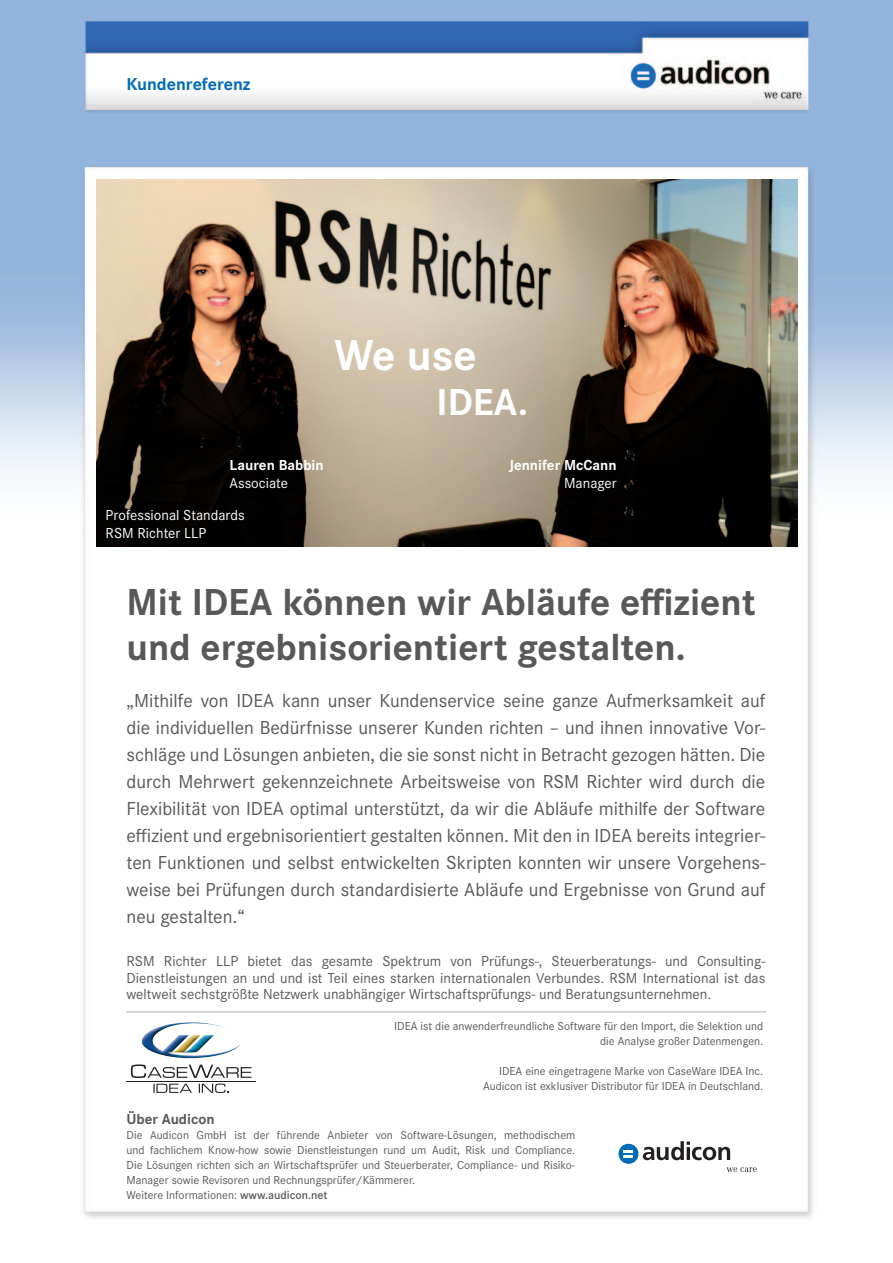
<style>
.page{position:relative;width:893px;height:1263px;background:#fff}
.page>*{position:absolute;margin:0;border:0;box-sizing:border-box;transform-origin:0 0}
.t1{font:700 45px "Corporate S";color:#fff}
.t2{font:700 39px/45px "Corporate S";color:#57585a}
.t3{font:700 39px "Corporate S";color:#fff}
.t4{font:19.5px/27px "Corporate S";color:#57585a;text-align:justify}
.t5{font:700 18px "Corporate S";color:#006bb6}
.t6{font:15px/16.5px "Corporate S";color:#57585a;text-align:justify}
.t7{font:15px/18px "Corporate S";color:#fff}
.t8{font:700 15px "Corporate S";color:#fff}
.t9{font:700 15px "Corporate S";color:#57585a}
.t10{font:12px/15px "Corporate S";color:#57585a;text-align:right}
.s1{font-weight:600}
</style>
<div class="page">
<img style="left:0;top:0;width:893px;height:1219px">
<svg style="left:131px;top:1064px;width:120px;height:29px"></svg>
<hr style="left:126px;top:1081px;width:130px;height:1px;background:#231f20">
<img style="left:140px;top:1021px;width:100px;height:39px">
<hr style="left:127px;top:1012px;width:639px;height:1px;background:#a8a9ad">
<div style="left:608px;top:1112px;width:185px;height:77px;background:#fff"></div>
<svg style="left:726px;top:1167px;width:31px;height:5px"></svg>
<svg style="left:643px;top:1141px;width:87px;height:19px"></svg>
<svg style="left:618px;top:1144px;width:20px;height:20px"></svg>
<svg style="left:624px;top:1150px;width:9px;height:7px"></svg>
<img style="left:97px;top:180px;width:700px;height:366px">
<p class="t5" style="left:126px;top:74px;width:126px">Kundenreferenz</p>
<h1 class="t1" style="left:334px;top:329px;width:144px">We use</h1>
<h2 class="t3" style="left:436px;top:380px;width:93px">IDEA.</h2>
<p class="t8" style="left:230px;top:456px;width:96px">Lauren Babbin</p>
<p class="t7" style="left:230px;top:474px;width:60px">Associate</p>
<p class="t7" style="left:106px;top:506px;width:141px">Professional Standards<br>RSM Richter LLP</p>
<p class="t8" style="left:509px;top:456px;width:109px">Jennifer McCann</p>
<p class="t7" style="left:564px;top:474px;width:54px">Manager</p>
<h2 class="t2" style="left:126px;top:581px;width:631px">Mit IDEA können wir Abläufe effizient und ergebnisorientiert gestalten.</h2>
<p class="t4" style="left:126px;top:687px;width:640px">„Mithilfe von IDEA kann unser Kundenservice seine ganze Aufmerksamkeit auf die individuellen Bedürfnisse unserer Kunden richten – und ihnen innovative Vor&shy;schläge und Lösungen anbieten, die sie sonst nicht in Betracht gezogen hätten. Die durch Mehrwert gekennzeichnete Arbeitsweise von RSM Richter wird durch die Flexibilität von IDEA optimal unterstützt, da wir die Abläufe mithilfe der Software effizient und ergebnisorientiert gestalten können. Mit den in IDEA bereits integrier&shy;ten Funktionen und selbst entwickelten Skripten konnten wir unsere Vorgehens&shy;weise bei Prüfungen durch standardisierte Abläufe und Ergebnisse von Grund auf neu gestalten.“</p>
<p class="t6" style="left:126px;top:953px;width:640px">RSM Richter LLP bietet das gesamte Spektrum von Prüfungs-, Steuerberatungs- und Consulting-Dienstleistungen an und und ist Teil eines starken internationalen Verbundes. RSM International ist das weltweit sechstgrößte Netzwerk unabhängiger Wirtschaftsprüfungs- und Beratungsunternehmen.</p>
<p class="t10" style="left:394px;top:1018px;width:370px">IDEA ist die anwenderfreundliche Software für den Import, die Selektion und die Analyse großer Datenmengen.</p>
<p class="t10" style="left:483px;top:1063px;width:282px">IDEA eine eingetragene Marke von CaseWare IDEA Inc.<br>Audicon ist exklusiver Distributor für IDEA in Deutschland.</p>
<p class="t9" style="left:126px;top:1110px;width:90px">Über Audicon</p>
<p class="t10" style="left:126px;top:1127px;width:450px;text-align:left">Die Audicon GmbH ist der führende Anbieter von Software-Lösungen, methodischem und fachlichem Know-how sowie Dienstleistungen rund um Audit, Risk und Compliance.<br>Die Lösungen richten sich an Wirtschaftsprüfer und Steuerberater, Compliance- und Risiko-Manager sowie Revisoren und Rechnungsprüfer/Kämmerer.<br>Weitere Informationen: <span class="s1">www.audicon.net</span></p>
</div>
